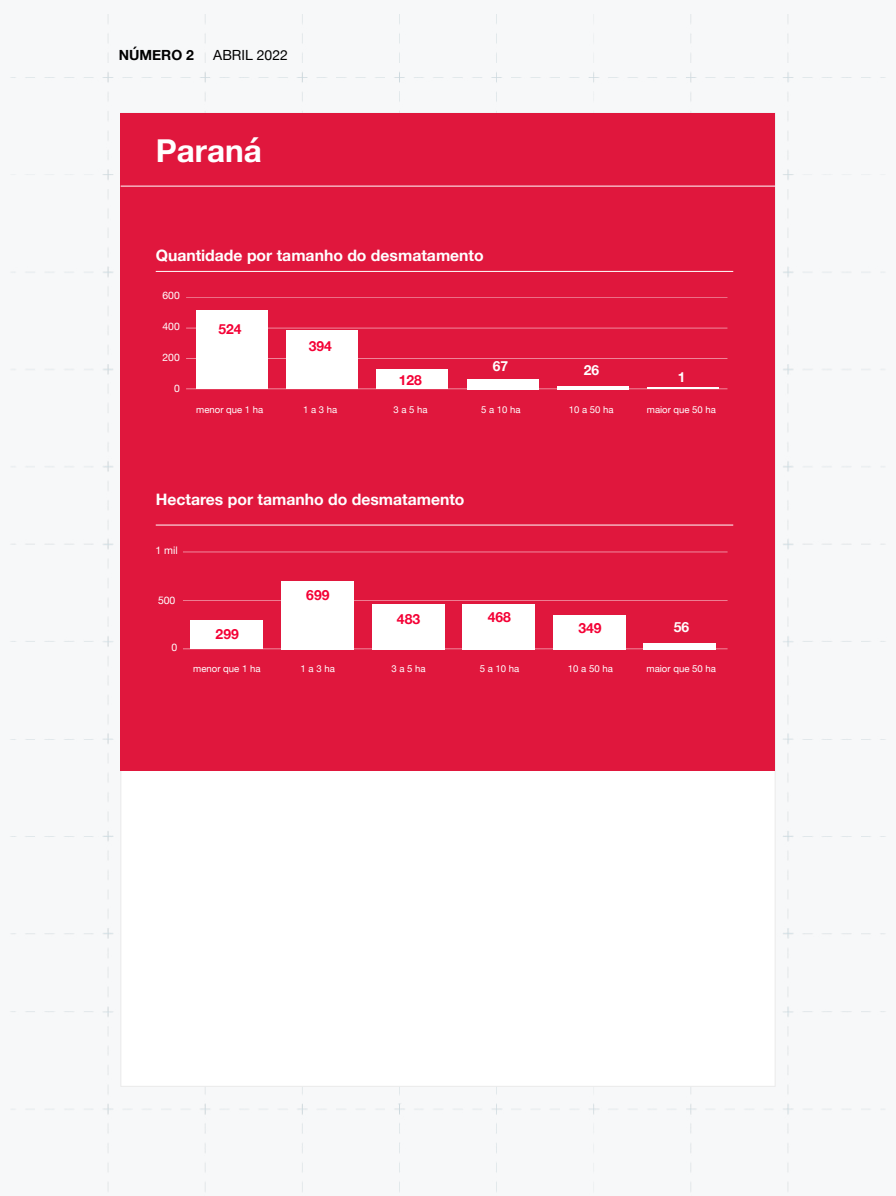
<style>
.page{position:relative;width:896px;height:1196px;background:#fff}
.page>*{position:absolute;margin:0;border:0;box-sizing:border-box;transform-origin:0 0}
.t1{font:700 31.5px "Helvetica Neue";color:#fff}
.t2{font:700 15.75px "Helvetica Neue";color:#fff}
.t3{font:14px "Helvetica Neue";color:#000}
.t4{font:700 14px "Helvetica Neue";color:#000}
.t5{font:700 13.91px "Helvetica Neue";color:#f40035}
.t6{font:700 13.91px "Helvetica Neue";color:#fff}
.t7{font:10.5px "Helvetica Neue";color:#fff}
.t8{font:10.41px "Helvetica Neue";color:#fff}
.t9{font:9.62px "Helvetica Neue";color:#fff}
.t10{font:9.54px "Helvetica Neue";color:#fff}
</style>
<div class="page">
<img style="left:10px;top:14px;width:876px;height:1179px">
<div style="left:121px;top:113px;width:654px;height:973px;background:#fff"></div>
<div style="left:121px;top:113px;width:654px;height:657px;background:#e0173d"></div>
<hr style="left:186px;top:388px;width:541px;height:1px;background:#fff">
<hr style="left:186px;top:358px;width:541px;height:1px;background:#fff">
<hr style="left:186px;top:328px;width:541px;height:1px;background:#fff">
<hr style="left:186px;top:297px;width:541px;height:1px;background:#fff">
<div style="left:196px;top:310px;width:72px;height:79px;background:#fff"></div>
<div style="left:286px;top:330px;width:72px;height:59px;background:#fff"></div>
<div style="left:376px;top:369px;width:72px;height:20px;background:#fff"></div>
<div style="left:467px;top:379px;width:72px;height:10px;background:#fff"></div>
<hr style="left:557px;top:386px;width:72px;height:3px;background:#fff">
<hr style="left:647px;top:387px;width:72px;height:2px;background:#fff">
<hr style="left:156px;top:271px;width:577px;height:1px;background:#fff">
<hr style="left:156px;top:525px;width:577px;height:1px;background:#fff">
<hr style="left:183px;top:648px;width:545px;height:1px;background:#fff">
<hr style="left:183px;top:600px;width:545px;height:1px;background:#fff">
<hr style="left:183px;top:551px;width:545px;height:1px;background:#fff">
<div style="left:191px;top:620px;width:72px;height:29px;background:#fff"></div>
<div style="left:281px;top:581px;width:73px;height:68px;background:#fff"></div>
<div style="left:372px;top:604px;width:72px;height:45px;background:#fff"></div>
<div style="left:462px;top:604px;width:73px;height:45px;background:#fff"></div>
<div style="left:553px;top:615px;width:72px;height:34px;background:#fff"></div>
<div style="left:643px;top:643px;width:73px;height:6px;background:#fff"></div>
<hr style="left:121px;top:186px;width:654px;height:1px;background:#fff">
<p class="t4" style="left:119px;top:44px;width:77px">NÚMERO 2</p>
<p class="t3" style="left:213px;top:45px;width:76px">ABRIL 2022</p>
<h1 class="t1" style="left:156px;top:126px;width:108px">Paraná</h1>
<p class="t2" style="left:156px;top:242px;width:330px">Quantidade por tamanho do desmatamento</p>
<p class="t8" style="left:162px;top:288px;width:19px">600</p>
<p class="t8" style="left:162px;top:319px;width:19px">400</p>
<p class="t8" style="left:162px;top:349px;width:19px">200</p>
<p class="t8" style="left:174px;top:380px;width:7px">0</p>
<p class="t5" style="left:219px;top:318px;width:25px">524</p>
<p class="t5" style="left:309px;top:335px;width:25px">394</p>
<p class="t5" style="left:399px;top:369px;width:25px">128</p>
<p class="t6" style="left:493px;top:355px;width:17px">67</p>
<p class="t6" style="left:584px;top:358px;width:17px">26</p>
<p class="t6" style="left:678px;top:366px;width:9px">1</p>
<p class="t10" style="left:196px;top:402px;width:68px">menor que 1 ha</p>
<p class="t10" style="left:303px;top:402px;width:36px">1 a 3 ha</p>
<p class="t10" style="left:393px;top:402px;width:36px">3 a 5 ha</p>
<p class="t10" style="left:481px;top:402px;width:41px">5 a 10 ha</p>
<p class="t10" style="left:569px;top:402px;width:46px">10 a 50 ha</p>
<p class="t10" style="left:647px;top:402px;width:71px">maior que 50 ha</p>
<p class="t2" style="left:156px;top:486px;width:310px">Hectares por tamanho do desmatamento</p>
<p class="t7" style="left:155px;top:543px;width:24px">1 mil</p>
<p class="t7" style="left:158px;top:592px;width:19px">500</p>
<p class="t7" style="left:171px;top:639px;width:7px">0</p>
<p class="t5" style="left:216px;top:623px;width:25px">299</p>
<p class="t5" style="left:306px;top:584px;width:25px">699</p>
<p class="t5" style="left:397px;top:608px;width:25px">483</p>
<p class="t5" style="left:488px;top:606px;width:25px">468</p>
<p class="t5" style="left:578px;top:616px;width:25px">349</p>
<p class="t6" style="left:674px;top:616px;width:17px">56</p>
<p class="t9" style="left:193px;top:661px;width:69px">menor que 1 ha</p>
<p class="t9" style="left:301px;top:661px;width:36px">1 a 3 ha</p>
<p class="t9" style="left:391px;top:661px;width:36px">3 a 5 ha</p>
<p class="t9" style="left:480px;top:661px;width:41px">5 a 10 ha</p>
<p class="t9" style="left:568px;top:661px;width:46px">10 a 50 ha</p>
<p class="t9" style="left:647px;top:661px;width:71px">maior que 50 ha</p>
</div>
